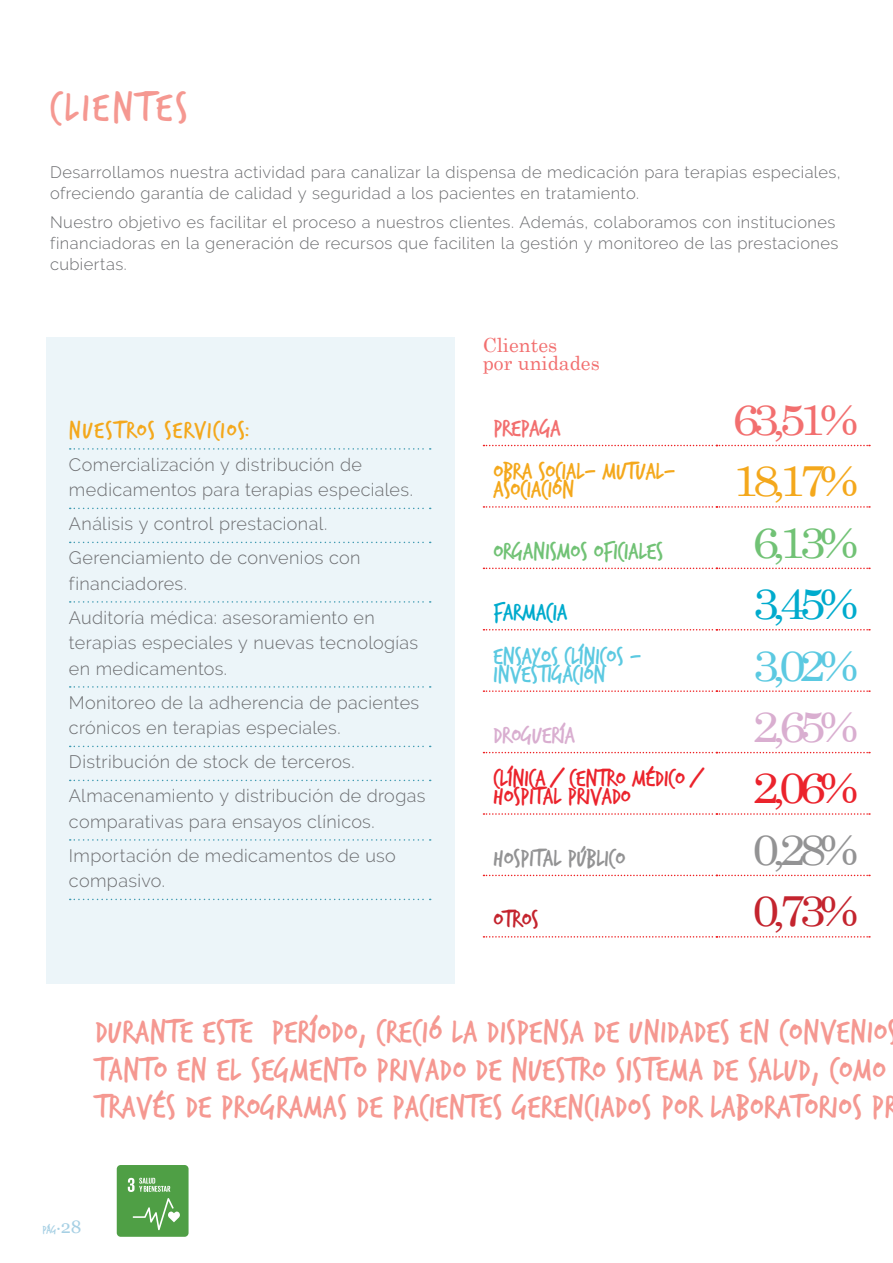
<style>
.page{position:relative;width:893px;height:1263px;background:#fff}
.page>*{position:absolute;margin:0;border:0;box-sizing:border-box;transform-origin:0 0}
.t1{font:43.5px "Trash Hand";letter-spacing:.08em;color:#f59891}
.t2{font:43.2px "Century";color:#f26f6f;scale:1.11 1}
.t3{font:43.2px "Century";color:#f4a81c;scale:1.11 1}
.t4{font:43.2px "Century";color:#71c275;scale:1.11 1}
.t5{font:43.2px "Century";color:#00abcd;scale:1.11 1}
.t6{font:43.2px "Century";color:#5bc9e1;scale:1.11 1}
.t7{font:43.2px "Century";color:#d9aed0;scale:1.11 1}
.t8{font:43.2px "Century";color:#eb232c;scale:1.11 1}
.t9{font:43.2px "Century";color:#939394;scale:1.11 1}
.t10{font:43.2px "Century";color:#c4242e;scale:1.11 1}
.t11{font:34.5px/37.5px "Trash Hand";letter-spacing:.02em;color:#f59891}
.t12{font:25.5px/18px "Trash Hand";color:#eb232c}
.t13{font:25.5px/18px "Trash Hand";color:#5bc9e1}
.t14{font:25.5px/18px "Trash Hand";color:#f4a81c}
.t15{font:25.5px "Trash Hand";color:#71c275}
.t16{font:25.5px "Trash Hand";letter-spacing:.055em;color:#f4a81c}
.t17{font:25.5px "Trash Hand";color:#939394}
.t18{font:25.5px "Trash Hand";color:#d9aed0}
.t19{font:25.5px "Trash Hand";color:#00abcd}
.t20{font:25.5px "Trash Hand";color:#f26f6f}
.t21{font:25.5px "Trash Hand";color:#c4242e}
.t22{font:19.5px/17.5px "Century";color:#f26f6f}
.t23{font:300 18px/34px "Raleway";letter-spacing:.02em;color:#6c6d70}
.t24{font:300 16.5px/21px "Raleway";letter-spacing:.025em;color:#6c6d70}
.t25{font:12px "Trash Hand";color:#a7d0e4}
.s1{font-family:"Raleway";font-weight:500}
.s2{font-family:"Georgia";font-size:18px}
</style>
<div class="page">
<div style="left:47px;top:338px;width:408px;height:646px;background:#ecf5f9"></div>
<svg style="left:70px;top:448px;width:361px;height:2px"></svg>
<svg style="left:70px;top:508px;width:361px;height:1px"></svg>
<svg style="left:70px;top:542px;width:361px;height:1px"></svg>
<svg style="left:70px;top:601px;width:361px;height:2px"></svg>
<svg style="left:70px;top:686px;width:361px;height:2px"></svg>
<svg style="left:70px;top:746px;width:361px;height:1px"></svg>
<svg style="left:70px;top:780px;width:361px;height:1px"></svg>
<svg style="left:70px;top:839px;width:361px;height:2px"></svg>
<svg style="left:70px;top:899px;width:361px;height:1px"></svg>
<svg style="left:483px;top:936px;width:387px;height:2px"></svg>
<svg style="left:483px;top:445px;width:387px;height:1px"></svg>
<svg style="left:483px;top:506px;width:387px;height:2px"></svg>
<svg style="left:483px;top:568px;width:387px;height:1px"></svg>
<svg style="left:483px;top:629px;width:387px;height:2px"></svg>
<svg style="left:483px;top:690px;width:387px;height:2px"></svg>
<svg style="left:483px;top:752px;width:387px;height:1px"></svg>
<svg style="left:483px;top:813px;width:387px;height:2px"></svg>
<svg style="left:483px;top:875px;width:387px;height:1px"></svg>
<div style="left:117px;top:1165px;width:72px;height:72px;background:#4f9f45;border-radius:4px"></div>
<svg style="left:133px;top:1198px;width:47px;height:32px"></svg>
<svg style="left:128px;top:1178px;width:42px;height:14px"></svg>
<h1 class="t1" style="left:50px;top:86px;width:139px">CLIENTES</h1>
<p class="t24" style="left:50px;top:161px;width:792px">Desarrollamos nuestra actividad para canalizar la dispensa de medicación para terapias especiales, ofreciendo garantía de calidad y seguridad a los pacientes en tratamiento.</p>
<p class="t24" style="left:50px;top:212px;width:790px">Nuestro objetivo es facilitar el proceso a nuestros clientes. Además, colaboramos con instituciones financiadoras en la generación de recursos que faciliten la gestión y monitoreo de las prestaciones cubiertas.</p>
<h3 class="t16" style="left:69px;top:418px;width:182px">NUESTROS SERVICIOS:</h3>
<p class="t23" style="left:69px;top:452px;width:345px;line-height:25.5px">Comercialización y distribución de medicamentos para terapias especiales.</p>
<p class="t23" style="left:69px;top:507px;width:293px">Análisis y control prestacional.<br>Gerenciamiento de convenios con</p>
<p class="t23" style="left:69px;top:567px;width:307px">financiadores.<br>Auditoría médica: asesoramiento en</p>
<p class="t23" style="left:69px;top:630px;width:351px;line-height:25.5px">terapias especiales y nuevas tecnologías en medicamentos.</p>
<p class="t23" style="left:69px;top:690px;width:352px;line-height:25.5px">Monitoreo de la adherencia de pacientes crónicos en terapias especiales.</p>
<p class="t23" style="left:69px;top:745px;width:358px">Distribución de stock de terceros.<br>Almacenamiento y distribución de drogas</p>
<p class="t23" style="left:69px;top:805px;width:328px">comparativas para ensayos clínicos.<br>Importación de medicamentos de uso</p>
<p class="t23" style="left:69px;top:864px;width:97px">compasivo.</p>
<p class="t22" style="left:483px;top:336px;width:118px">Clientes<br>por unidades</p>
<h3 class="t20" style="left:493px;top:416px;width:69px">PREPAGA</h3>
<h2 class="t2" style="left:732px;top:392px;width:115px">63,51%</h2>
<h3 class="t14" style="left:493px;top:464px;width:184px">OBRA SOCIAL- MUTUAL-<br>ASOCIACIÓN</h3>
<h2 class="t3" style="left:732px;top:454px;width:115px">18,17%</h2>
<h3 class="t15" style="left:493px;top:538px;width:171px">ORGANISMOS OFICIALES</h3>
<h2 class="t4" style="left:752px;top:515px;width:97px">6,13%</h2>
<h3 class="t19" style="left:493px;top:600px;width:75px">FARMACIA</h3>
<h2 class="t5" style="left:752px;top:577px;width:97px">3,45%</h2>
<h3 class="t13" style="left:493px;top:648px;width:150px">ENSAYOS CLÍNICOS -<br>INVESTIGACIÓN</h3>
<h2 class="t6" style="left:752px;top:638px;width:97px">3,02%</h2>
<h3 class="t18" style="left:493px;top:723px;width:83px">DROGUERÍA</h3>
<h2 class="t7" style="left:752px;top:699px;width:97px">2,65%</h2>
<h3 class="t12" style="left:493px;top:771px;width:211px">CLÍNICA / CENTRO MÉDICO /<br>HOSPITAL PRIVADO</h3>
<h2 class="t8" style="left:752px;top:761px;width:97px">2,06%</h2>
<h3 class="t17" style="left:493px;top:845px;width:133px">HOSPITAL PÚBLICO</h3>
<h2 class="t9" style="left:752px;top:822px;width:97px">0,28%</h2>
<h3 class="t21" style="left:493px;top:907px;width:47px">OTROS</h3>
<h2 class="t10" style="left:752px;top:884px;width:97px">0,73%</h2>
<h3 class="t11" style="left:95px;top:1015px;width:803px">DURANTE ESTE PERÍODO, CRECIÓ LA DISPENSA DE UNIDADES EN CONVENIOS<br>TANTO EN EL SEGMENTO PRIVADO DE NUESTRO SISTEMA DE SALUD, COMO<br>TRAVÉS DE PROGRAMAS DE PACIENTES GERENCIADOS POR LABORATORIOS PR</h3>
<p class="t25" style="left:42px;top:1224px;width:41px">PÁG<span class="s1">•</span><span class="s2">28</span></p>
</div>
